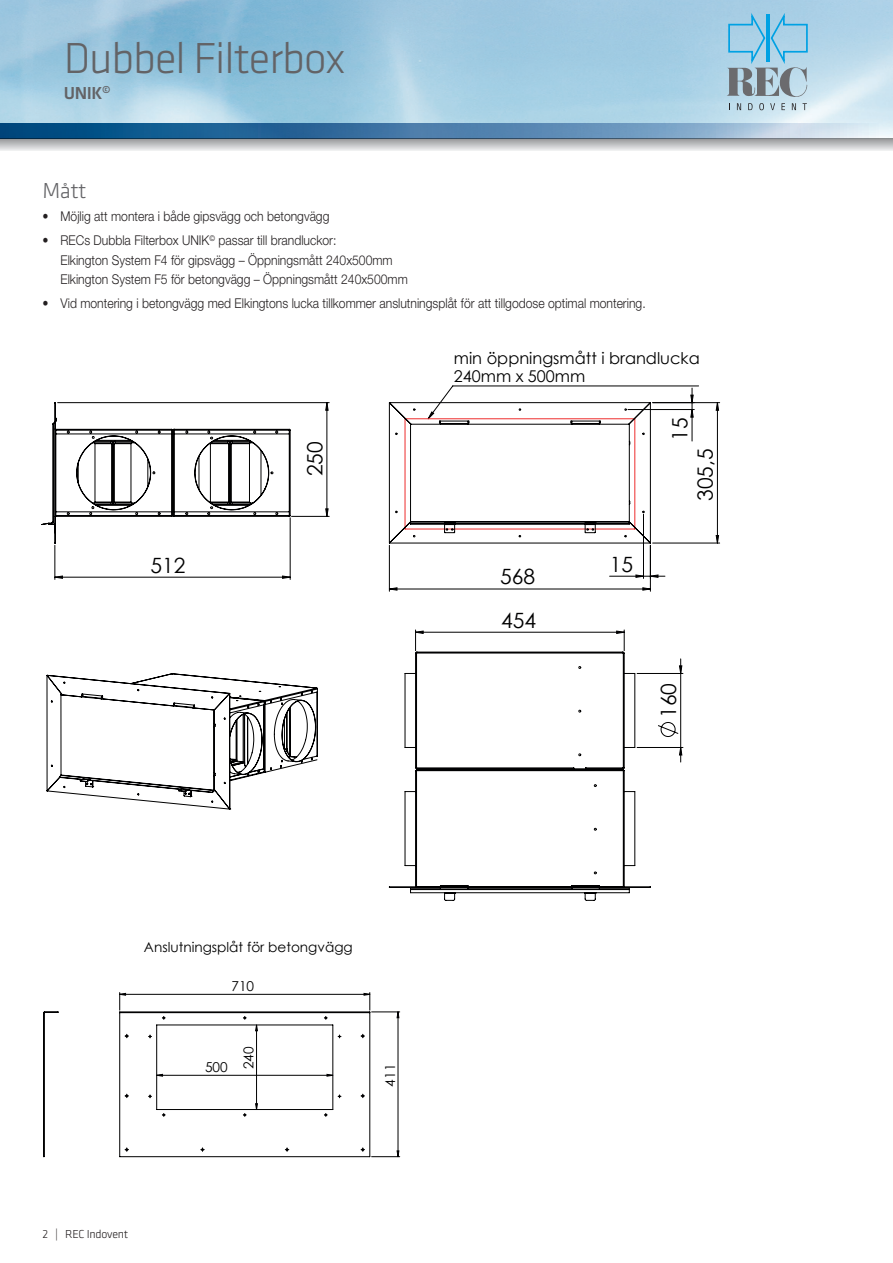
<style>
.page{position:relative;width:893px;height:1263px;background:#fff}
.page>*{position:absolute;margin:0;border:0;box-sizing:border-box;transform-origin:0 0}
.t1{font:300 45px "Klavika";letter-spacing:-.025em;color:#636366}
.t2{font:300 22.5px "Klavika";color:#636366}
.t3{font:21px "Century Gothic";color:#000001}
.t4{font:500 18px "Klavika";color:#636366}
.t5{font:16.2px/18.5px "Century Gothic";color:#000001}
.t6{font:13.65px "Century Gothic";color:#000001}
.t7{font:300 13.5px/19.5px "Helvetica Neue LT Std";color:#231f20;scale:.9 1}
.t8{font:300 12px "Klavika";letter-spacing:-.02em;color:#231f20}
</style>
<div class="page">
<svg style="left:0;top:123px;width:893px;height:15px;background:#5688b0"></svg>
<svg style="left:0;top:138px;width:893px;height:13px;background:#b9bcbf"></svg>
<hr style="left:33px;top:960px;width:701px;height:1px;background:#000001">
<hr style="left:33px;top:343px;width:701px;height:1px;background:#000001">
<hr style="left:33px;top:343px;width:1px;height:561px;background:#000001">
<hr style="left:868px;top:343px;width:1px;height:561px;background:#000001">
<svg style="left:54px;top:575px;width:237px;height:4px"></svg>
<svg style="left:389px;top:587px;width:262px;height:4px"></svg>
<svg style="left:657px;top:659px;width:25px;height:103px"></svg>
<svg style="left:325px;top:402px;width:4px;height:115px"></svg>
<svg style="left:716px;top:402px;width:3px;height:141px"></svg>
<svg style="left:415px;top:630px;width:210px;height:21px"></svg>
<svg style="left:635px;top:574px;width:30px;height:4px"></svg>
<svg style="left:46px;top:673px;width:272px;height:137px"></svg>
<svg style="left:389px;top:385px;width:310px;height:159px"></svg>
<svg style="left:41px;top:402px;width:250px;height:142px"></svg>
<svg style="left:389px;top:651px;width:262px;height:250px"></svg>
<svg style="left:36px;top:960px;width:375px;height:198px"></svg>
<hr style="left:35px;top:1262px;width:376px;height:1px;background:#000001">
<hr style="left:35px;top:911px;width:376px;height:1px;background:#000001">
<hr style="left:35px;top:911px;width:1px;height:258px;background:#000001">
<hr style="left:587px;top:911px;width:1px;height:258px;background:#000001">
<svg style="left:383px;top:1262px;width:28px;height:1px"></svg>
<svg style="left:43px;top:1011px;width:16px;height:146px"></svg>
<svg style="left:119px;top:992px;width:281px;height:165px"></svg>
<svg style="left:727px;top:13px;width:81px;height:97px;background:#99c0d5"></svg>
<h1 class="t1" style="left:64px;top:34px;width:283px">Dubbel Filterbox</h1>
<h3 class="t4" style="left:64px;top:83px;width:48px">UNIK<sup>©</sup></h3>
<h2 class="t2" style="left:43px;top:178px;width:46px">Mått</h2>
<p class="t7" style="left:43px;top:207px;width:320px">• Möjlig att montera i både gipsvägg och betongvägg</p>
<p class="t7" style="left:61px;top:230px;width:387px;text-indent:-18px">• RECs Dubbla Filterbox UNIK<sup>©</sup> passar till brandluckor:<br>Elkington System F4 för gipsvägg – Öppningsmått 240x500mm<br>Elkington System F5 för betongvägg – Öppningsmått 240x500mm</p>
<p class="t7" style="left:43px;top:293px;width:672px">• Vid montering i betongvägg med Elkingtons lucka tillkommer anslutningsplåt för att tillgodose optimal montering.</p>
<p class="t5" style="left:454px;top:349px;width:247px">min öppningsmått i brandlucka<br>240mm x 500mm</p>
<h3 class="t3" style="left:151px;top:550px;width:37px">512</h3>
<h3 class="t3" style="left:300px;top:476px;width:37px;rotate:-90deg">250</h3>
<p class="t6" style="left:144px;top:937px;width:210px">Anslutningsplåt för betongvägg</p>
<p class="t6" style="left:231px;top:977px;width:24px">710</p>
<p class="t6" style="left:205px;top:1058px;width:24px">500</p>
<p class="t6" style="left:239px;top:1069px;width:24px;rotate:-90deg">240</p>
<p class="t6" style="left:381px;top:1086px;width:24px;rotate:-90deg">411</p>
<p class="t8" style="left:43px;top:1227px;width:87px">2 | REC Indovent</p>
<h3 class="t3" style="left:500px;top:562px;width:37px">568</h3>
<h3 class="t3" style="left:501px;top:605px;width:37px">454</h3>
<h3 class="t3" style="left:610px;top:549px;width:25px">15</h3>
<h3 class="t3" style="left:665px;top:441px;width:25px;rotate:-90deg">15</h3>
<h3 class="t3" style="left:691px;top:501px;width:54px;rotate:-90deg">305,5</h3>
<h3 class="t3" style="left:654px;top:718px;width:37px;rotate:-90deg">160</h3>
</div>
